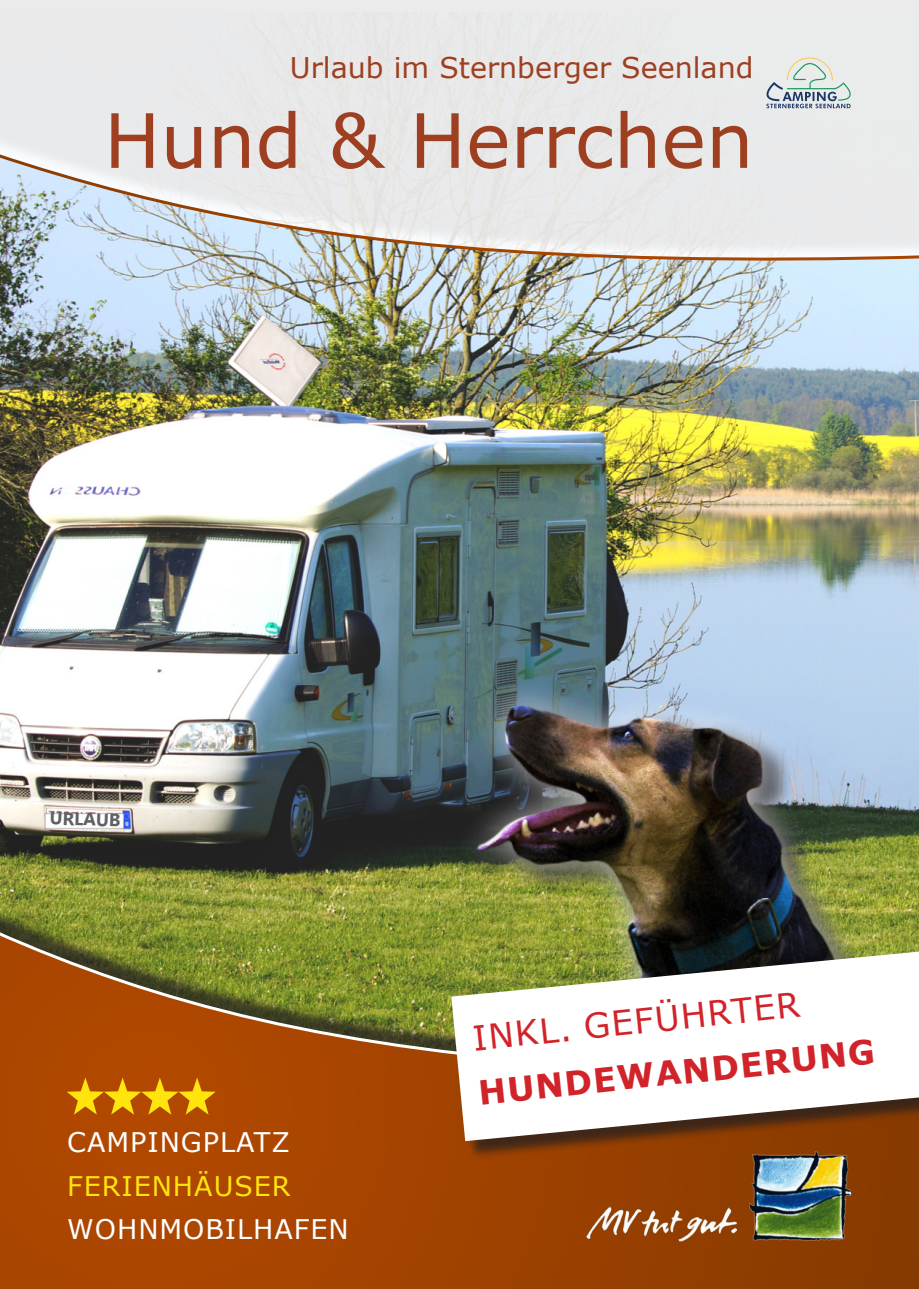
<style>
.page{position:relative;width:919px;height:1289px;background:#fff}
.page>*{position:absolute;margin:0;border:0;box-sizing:border-box;transform-origin:0 0}
.t1{font:75px "Verdana";color:#9e3f21}
.t2{font:34.05px "Verdana";color:#d1232a}
.t3{font:700 33.3px "Verdana";color:#d1232a}
.t4{font:28.5px "Verdana";color:#9e3f21}
.t5{font:27px "Verdana";letter-spacing:.035em;color:#fff}
.t6{font:27px "Verdana";letter-spacing:.035em;color:#ffe40e}
.t7{font:700 18px "Myanmar Text";color:#616164}
</style>
<div class="page">
<img style="left:0;top:382px;width:918px;height:278px">
<img style="left:0;top:0;width:918px;height:382px">
<img style="left:0;top:660px;width:918px;height:628px">
<img style="left:749px;top:1159px;width:101px;height:81px">
<img style="left:586px;top:1206px;width:150px;height:35px">
<div style="left:454px;top:950px;width:464px;height:209px;background:#231f20;opacity:.75"></div>
<svg style="left:451px;top:951px;width:467px;height:190px"></svg>
<svg style="left:67px;top:1077px;width:149px;height:37px;background:#cc7e04"></svg>
<svg style="left:766px;top:57px;width:84px;height:51px;background:#c9d2d2"></svg>
<p class="t4" style="left:290px;top:56px;width:465px">Urlaub im Sternberger Seenland</p>
<h1 class="t1" style="left:104px;top:111px;width:651px">Hund &amp; Herrchen</h1>
<p class="t7" style="left:50px;top:811px;width:73px;rotate:2deg">URLAUB</p>
<p class="t5" style="left:67px;top:1131px;width:224px">CAMPINGPLATZ</p>
<p class="t6" style="left:67px;top:1175px;width:225px">FERIENHÄUSER</p>
<p class="t5" style="left:67px;top:1218px;width:283px">WOHNMOBILHAFEN</p>
<p class="t2" style="left:471px;top:1025px;width:330px;rotate:-6deg">INKL. GEFÜHRTER</p>
<p class="t3" style="left:476px;top:1074px;width:400px;rotate:-6deg">HUNDEWANDERUNG</p>
</div>
